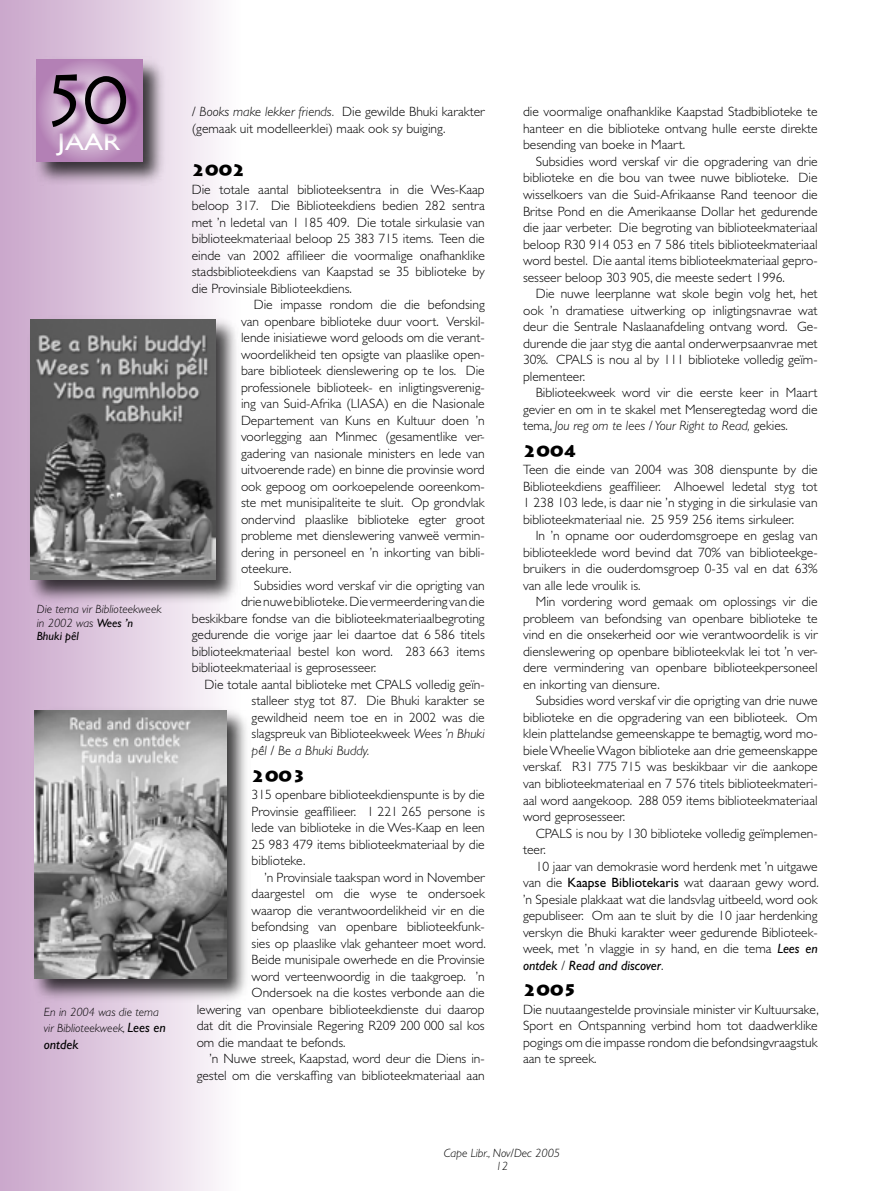
<style>
.page{position:relative;width:893px;height:1191px;background:#fff}
.page>*{position:absolute;margin:0;border:0;box-sizing:border-box;transform-origin:0 0}
.bd-flush{font:72px "Lithograph Plain";color:#000;scale:.9 1}
.bd-flush-2{font:24px "Gill Sans";color:#fff;scale:1.19 1}
.year{font:900 16.5px "Lithos Pro";color:#000}
.bd-indent{font:300 13.5px/16.5px "Gill Sans";color:#000;text-align:justify}
.bd-flush-3{font:300 13.5px/16.5px "Gill Sans";color:#000;text-align:justify}
.captions{font:italic 13.5px "Gill Sans";color:#000}
.captions-2{font:italic 300 12px/13.5px "Gill Sans";color:#000}
.s1{font-weight:400}
.s2{font-weight:400;font-size:13.5px}
.s3{font-style:italic}
.s4{font-weight:400;font-style:italic}
</style>
<div class="page">
<div style="left:0;top:0;width:240px;height:1191px;background:linear-gradient(to right,#c8a4c9,#fdfbfd)"></div>
<div style="left:31px;top:707px;width:220px;height:295px;background:#000;opacity:.75"></div>
<img style="left:34px;top:710px;width:192px;height:268px">
<div style="left:27px;top:315px;width:214px;height:290px;background:#000;opacity:.75"></div>
<img style="left:30px;top:319px;width:185px;height:260px">
<div style="left:33px;top:56px;width:136px;height:130px;background:#000;opacity:.75"></div>
<svg style="left:36px;top:60px;width:106px;height:102px;background:#ba8cbb"></svg>
<div style="left:53px;top:75px;width:92px;height:71px;background:#660069;opacity:.75"></div>
<p class="bd-flush" style="left:49px;top:59px;width:92px">50</p>
<p class="bd-flush-2" style="left:58px;top:128px;width:54px">JAAR</p>
<p class="captions-2" style="left:37px;top:602px;width:126px">Die tema vir Biblioteekweek in 2002 was <span class="s1">Wees ’n<br>Bhuki pêl</span></p>
<p class="captions-2" style="left:44px;top:1003px;width:123px;line-height:16.5px">En in 2004 was die tema vir Biblioteekweek, <span class="s2">Lees en</span></p>
<p class="captions" style="left:44px;top:1036px;width:36px">ontdek</p>
<p class="bd-indent" style="left:192px;top:104px;width:294px"><span class="s3">/ Books make lekker friends.</span> Die gewilde Bhuki karakter (gemaak uit modelleerklei) maak ook sy buiging.</p>
<p class="year" style="left:192px;top:160px;width:55px">2002</p>
<p class="bd-flush-3" style="left:192px;top:181px;width:294px">Die totale aantal biblioteeksentra in die Wes-Kaap beloop 317. Die Biblioteekdiens bedien 282 sentra met ’n ledetal van 1 185 409. Die totale sirkulasie van biblioteekmateriaal beloop 25 383 715 items. Teen die einde van 2002 affilieer die voormalige onafhanklike stadsbiblioteekdiens van Kaapstad se 35 biblioteke by die Provinsiale Biblioteekdiens.</p>
<p class="bd-indent" style="left:241px;top:297px;width:245px;text-indent:13px">Die impasse rondom die die befondsing van openbare biblioteke duur voort. Verskil&shy;lende inisiatiewe word geloods om die verant&shy;woordelikheid ten opsigte van plaaslike open&shy;bare biblioteek dienslewering op te los. Die professionele biblioteek- en inligtingsverenig&shy;ing van Suid-Afrika (LIASA) en die Nasionale Departement van Kuns en Kultuur doen ’n voorlegging aan Minmec (gesamentlike ver&shy;gadering van nasionale ministers en lede van uitvoerende rade) en binne die provinsie word ook gepoog om oorkoepelende ooreenkom&shy;ste met munisipaliteite te sluit. Op grondvlak ondervind plaaslike biblioteke egter groot probleme met dienslewering vanweë vermin&shy;dering in personeel en ’n inkorting van bibli&shy;oteekure.</p>
<p class="bd-indent" style="left:254px;top:577px;width:232px">Subsidies word verskaf vir die oprigting van</p>
<p class="bd-indent" style="left:241px;top:594px;width:245px">drie nuwe biblioteke. Die vermeerdering van die</p>
<p class="bd-indent" style="left:192px;top:610px;width:294px">beskikbare fondse van die biblioteekmateriaalbegroting</p>
<p class="bd-indent" style="left:192px;top:627px;width:295px">gedurende die vorige jaar lei daartoe dat 6 586 titels</p>
<p class="bd-indent" style="left:192px;top:643px;width:294px">biblioteekmateriaal bestel kon word. 283 663 items</p>
<p class="bd-indent" style="left:192px;top:660px;width:186px">biblioteekmateriaal is geprosesseer.</p>
<p class="bd-indent" style="left:252px;top:676px;width:235px;text-indent:-47px">Die totale aantal biblioteke met CPALS volledig geïn&shy;stalleer styg tot 87. Die Bhuki karakter se gewildheid neem toe en in 2002 was die slagspreuk van Biblioteekweek <span class="s3">Wees ’n Bhuki pêl / Be a Bhuki Buddy.</span></p>
<p class="year" style="left:252px;top:765px;width:55px">2003</p>
<p class="bd-flush-3" style="left:252px;top:786px;width:235px">315 openbare biblioteekdienspunte is by die Provinsie geaffilieer. 1 221 265 persone is lede van biblioteke in die Wes-Kaap en leen 25 983 479 items biblioteekmateriaal by die biblioteke.</p>
<p class="bd-indent" style="left:264px;top:869px;width:222px">’n Provinsiale taakspan word in November</p>
<p class="bd-indent" style="left:252px;top:885px;width:235px">daargestel om die wyse te ondersoek</p>
<p class="bd-indent" style="left:252px;top:902px;width:235px">waarop die verantwoordelikheid vir en die</p>
<p class="bd-indent" style="left:252px;top:918px;width:235px">befondsing van openbare biblioteekfunk-</p>
<p class="bd-indent" style="left:252px;top:935px;width:236px">sies op plaaslike vlak gehanteer moet word.</p>
<p class="bd-indent" style="left:252px;top:951px;width:235px">Beide munisipale owerhede en die Provinsie</p>
<p class="bd-indent" style="left:252px;top:968px;width:235px">word verteenwoordig in die taakgroep. ’n</p>
<p class="bd-indent" style="left:252px;top:984px;width:235px">Ondersoek na die kostes verbonde aan die</p>
<p class="bd-indent" style="left:197px;top:1001px;width:290px">lewering van openbare biblioteekdienste dui daarop</p>
<p class="bd-indent" style="left:197px;top:1017px;width:290px">dat dit die Provinsiale Regering R209 200 000 sal kos</p>
<p class="bd-indent" style="left:197px;top:1034px;width:150px">om die mandaat te befonds.</p>
<p class="bd-indent" style="left:197px;top:1050px;width:290px;text-align:right">’n Nuwe streek, Kaapstad, word deur die Diens in&shy;gestel om die verskaffing van biblioteekmateriaal aan</p>
<p class="bd-indent" style="left:523px;top:104px;width:296px">die voormalige onafhanklike Kaapstad Stadbiblioteke te hanteer en die biblioteke ontvang hulle eerste direkte besending van boeke in Maart.</p>
<p class="bd-indent" style="left:523px;top:153px;width:296px;text-indent:13px">Subsidies word verskaf vir die opgradering van drie biblioteke en die bou van twee nuwe biblioteke. Die wisselkoers van die Suid-Afrikaanse Rand teenoor die Britse Pond en die Amerikaanse Dollar het gedurende die jaar verbeter. Die begroting van biblioteekmateriaal beloop R30 914 053 en 7 586 titels biblioteekmateriaal word bestel. Die aantal items biblioteekmateriaal gepro&shy;sesseer beloop 303 905, die meeste sedert 1996.</p>
<p class="bd-indent" style="left:523px;top:285px;width:296px;text-indent:13px">Die nuwe leerplanne wat skole begin volg het, het ook ’n dramatiese uitwerking op inligtingsnavrae wat deur die Sentrale Naslaanafdeling ontvang word. Ge&shy;durende die jaar styg die aantal onderwerpsaanvrae met 30%. CPALS is nou al by 111 biblioteke volledig geïm&shy;plementeer.</p>
<p class="bd-indent" style="left:523px;top:384px;width:296px;text-indent:13px">Biblioteekweek word vir die eerste keer in Maart gevier en om in te skakel met Menseregtedag word die tema, <span class="s3">Jou reg om te lees / Your Right to Read,</span> gekies.</p>
<p class="year" style="left:523px;top:440px;width:55px">2004</p>
<p class="bd-flush-3" style="left:523px;top:462px;width:296px">Teen die einde van 2004 was 308 dienspunte by die Biblioteekdiens geaffilieer. Alhoewel ledetal styg tot 1 238 103 lede, is daar nie ’n styging in die sirkulasie van biblioteekmateriaal nie. 25 959 256 items sirkuleer.</p>
<p class="bd-indent" style="left:523px;top:528px;width:296px;text-indent:13px">In ’n opname oor ouderdomsgroepe en geslag van biblioteeklede word bevind dat 70% van biblioteekge&shy;bruikers in die ouderdomsgroep 0-35 val en dat 63% van alle lede vroulik is.</p>
<p class="bd-indent" style="left:523px;top:594px;width:296px;text-indent:13px">Min vordering word gemaak om oplossings vir die probleem van befondsing van openbare biblioteke te vind en die onsekerheid oor wie verantwoordelik is vir dienslewering op openbare biblioteekvlak lei tot ’n ver&shy;dere vermindering van openbare biblioteekpersoneel en inkorting van diensure.</p>
<p class="bd-indent" style="left:523px;top:693px;width:296px;text-indent:13px">Subsidies word verskaf vir die oprigting van drie nuwe biblioteke en die opgradering van een biblioteek. Om klein plattelandse gemeenskappe te bemagtig, word mo&shy;biele Wheelie Wagon biblioteke aan drie gemeenskappe verskaf. R31 775 715 was beskikbaar vir die aankope van biblioteekmateriaal en 7 576 titels biblioteekmateri&shy;aal word aangekoop. 288 059 items biblioteekmateriaal word geprosesseer.</p>
<p class="bd-indent" style="left:523px;top:825px;width:296px;text-indent:13px">CPALS is nou by 130 biblioteke volledig geïmplemen&shy;teer.</p>
<p class="bd-indent" style="left:523px;top:858px;width:297px;text-indent:13px">10 jaar van demokrasie word herdenk met ’n uitgawe van die <span class="s1">Kaapse Bibliotekaris</span> wat daaraan gewy word. ’n Spesiale plakkaat wat die landsvlag uitbeeld, word ook gepubliseer. Om aan te sluit by die 10 jaar herdenking verskyn die Bhuki karakter weer gedurende Biblioteek&shy;week, met ’n vlaggie in sy hand, en die tema <span class="s4">Lees en ontdek</span> / <span class="s4">Read and discover</span>.</p>
<p class="year" style="left:523px;top:980px;width:55px">2005</p>
<p class="bd-flush-3" style="left:523px;top:1001px;width:297px">Die nuutaangestelde provinsiale minister vir Kultuursake, Sport en Ontspanning verbind hom tot daadwerklike pogings om die impasse rondom die befondsingvraagstuk aan te spreek.</p>
<p class="captions-2" style="left:444px;top:1146px;width:118px;text-align:center">Cape Libr., Nov/Dec 2005<br>12</p>
</div>
